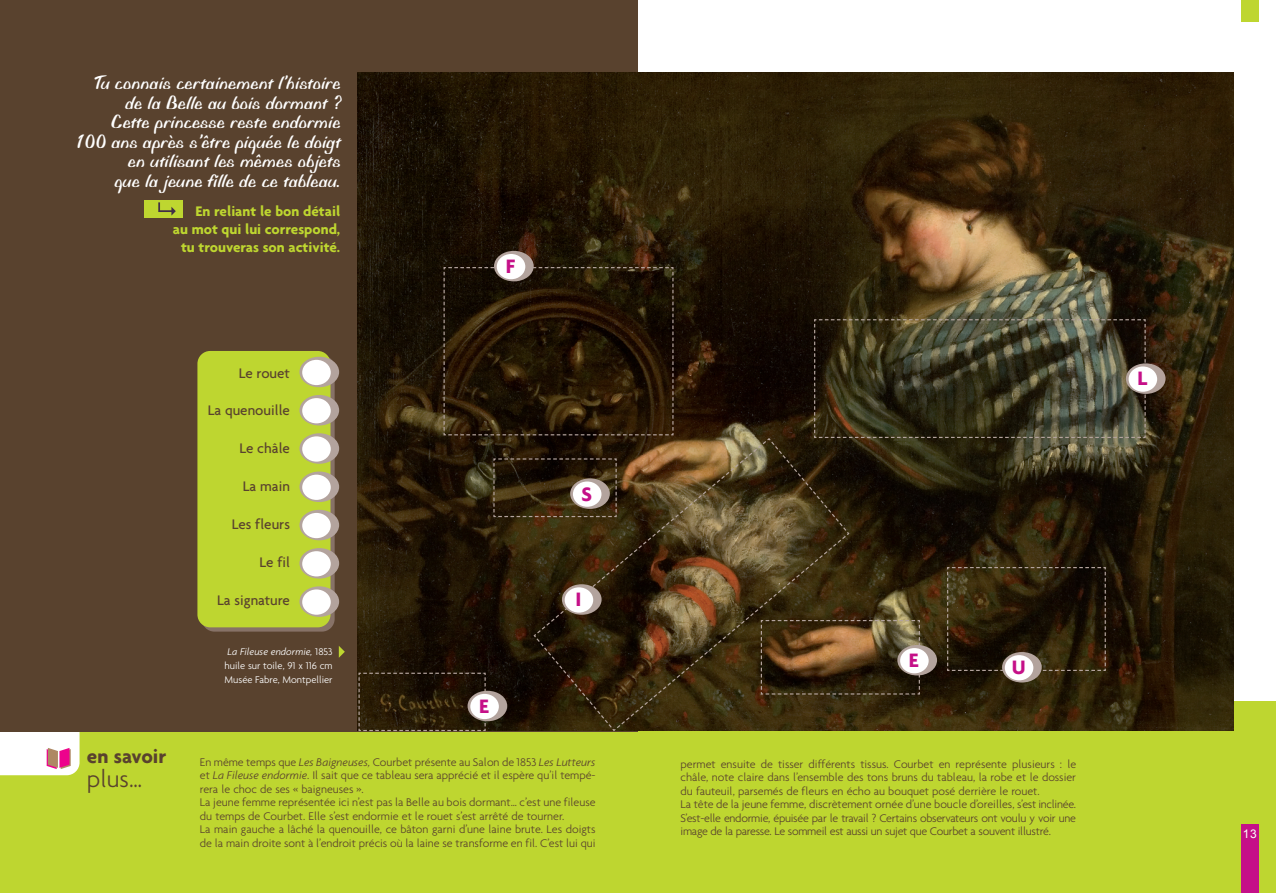
<style>
.page{position:relative;width:1276px;height:893px;background:#fff}
.page>*{position:absolute;margin:0;border:0;box-sizing:border-box;transform-origin:0 0}
.t1{font:300 25.5px "Agenda";color:#59422e}
.t2{font:700 21px "Agenda";color:#59422e}
.t3{font:700 21px "Agenda";color:#c51088}
.t4{font:20.25px/19.5px "Biffo";color:#fff;text-align:right}
.t5{font:700 15px/18px "Agenda";color:#bed630;text-align:right}
.t6{font:500 15px "Agenda";color:#59422e}
.t7{font:300 12px/13.5px "Agenda";color:#59422e}
.t8{font:12px "Arial";color:#fff}
.t9{font:300 10.5px/14.2px "Agenda";color:#fff;text-align:justify}
.s1{font-style:italic}
</style>
<div class="page">
<div style="left:0;top:702px;width:1276px;height:191px;background:#bed630"></div>
<svg style="left:0;top:731px;width:80px;height:44px;background:#f4e4e7"></svg>
<div style="left:0;top:0;width:638px;height:731px;background:#59422e"></div>
<div style="left:1242px;top:825px;width:17px;height:68px;background:#c51088"></div>
<div style="left:1242px;top:0;width:17px;height:21px;background:#bed630"></div>
<img style="left:358px;top:73px;width:875px;height:658px">
<div style="left:145px;top:200px;width:38px;height:17px;background:#bed630"></div>
<svg style="left:158px;top:202px;width:18px;height:14px"></svg>
<svg style="left:202px;top:355px;width:133px;height:277px"></svg>
<div style="left:197px;top:351px;width:133px;height:276px;background:#bed630;border-radius:13px"></div>
<div style="left:299px;top:357px;width:40px;height:30px;background:#b3a39d;border-radius:50%"></div>
<div style="left:302px;top:360px;width:29px;height:25px;background:#fff;border-radius:50%"></div>
<div style="left:299px;top:395px;width:40px;height:30px;background:#b3a39d;border-radius:50%"></div>
<div style="left:302px;top:398px;width:29px;height:25px;background:#fff;border-radius:50%"></div>
<div style="left:299px;top:433px;width:40px;height:31px;background:#b3a39d;border-radius:50%"></div>
<div style="left:302px;top:436px;width:29px;height:26px;background:#fff;border-radius:50%"></div>
<div style="left:299px;top:472px;width:40px;height:30px;background:#b3a39d;border-radius:50%"></div>
<div style="left:302px;top:475px;width:29px;height:25px;background:#fff;border-radius:50%"></div>
<div style="left:299px;top:510px;width:40px;height:30px;background:#b3a39d;border-radius:50%"></div>
<div style="left:302px;top:513px;width:29px;height:25px;background:#fff;border-radius:50%"></div>
<svg style="left:299px;top:548px;width:40px;height:31px"></svg>
<div style="left:302px;top:551px;width:29px;height:25px;background:#fff;border-radius:50%"></div>
<div style="left:299px;top:586px;width:40px;height:31px;background:#b3a39d;border-radius:50%"></div>
<div style="left:302px;top:589px;width:29px;height:26px;background:#fff;border-radius:50%"></div>
<svg style="left:493px;top:458px;width:41px;height:60px;background:#2f220f"></svg>
<svg style="left:443px;top:266px;width:231px;height:170px;background:#251707"></svg>
<svg style="left:358px;top:672px;width:128px;height:60px;background:#2b1e0c"></svg>
<svg style="left:849px;top:619px;width:71px;height:76px;background:#564428"></svg>
<svg style="left:534px;top:438px;width:232px;height:195px;background:#4d3a1d"></svg>
<svg style="left:613px;top:533px;width:236px;height:198px;background:#493518"></svg>
<svg style="left:533px;top:633px;width:84px;height:99px;background:#291c08"></svg>
<svg style="left:766px;top:319px;width:380px;height:217px;background:#342e1b"></svg>
<svg style="left:494px;top:251px;width:40px;height:30px"></svg>
<div style="left:497px;top:254px;width:28px;height:25px;background:#fff;border-radius:50%"></div>
<svg style="left:570px;top:478px;width:40px;height:31px"></svg>
<div style="left:573px;top:481px;width:28px;height:26px;background:#fff;border-radius:50%"></div>
<div style="left:467px;top:691px;width:40px;height:30px;background:#b3a39d;border-radius:50%"></div>
<div style="left:470px;top:694px;width:29px;height:25px;background:#fff;border-radius:50%"></div>
<div style="left:562px;top:584px;width:39px;height:31px;background:#b3a39d;border-radius:50%"></div>
<div style="left:564px;top:587px;width:29px;height:26px;background:#fff;border-radius:50%"></div>
<svg style="left:897px;top:645px;width:40px;height:30px"></svg>
<div style="left:900px;top:648px;width:28px;height:25px;background:#fff;border-radius:50%"></div>
<div style="left:1126px;top:363px;width:39px;height:31px;background:#b3a39d;border-radius:50%"></div>
<div style="left:1128px;top:366px;width:29px;height:26px;background:#fff;border-radius:50%"></div>
<svg style="left:339px;top:646px;width:6px;height:12px"></svg>
<svg style="left:946px;top:566px;width:160px;height:106px;background:#2a1e0a"></svg>
<svg style="left:1002px;top:652px;width:39px;height:30px"></svg>
<div style="left:1005px;top:655px;width:28px;height:25px;background:#fff;border-radius:50%"></div>
<h3 class="t4" style="left:74px;top:76px;width:268px">Tu connais certainement l’histoire de la Belle au bois dormant ?<br>Cette princesse reste endormie<br>100 ans après s’être piquée le doigt en utilisant les mêmes objets<br>que la jeune fille de ce tableau.</h3>
<p class="t5" style="left:173px;top:202px;width:169px">En reliant le bon détail<br>au mot qui lui correspond, tu trouveras son activité.</p>
<p class="t6" style="left:239px;top:364px;width:53px">Le rouet</p>
<p class="t6" style="left:208px;top:401px;width:84px">La quenouille</p>
<p class="t6" style="left:239px;top:439px;width:52px">Le châle</p>
<p class="t6" style="left:243px;top:477px;width:49px">La main</p>
<p class="t6" style="left:232px;top:515px;width:60px">Les fleurs</p>
<p class="t6" style="left:259px;top:553px;width:32px">Le fil</p>
<p class="t6" style="left:217px;top:591px;width:74px">La signature</p>
<p class="t9" style="left:224px;top:644px;width:110px"><span class="s1">La Fileuse endormie,</span> 1853 huile sur toile, 91 x 116 cm Musée Fabre, Montpellier</p>
<h2 class="t3" style="left:506px;top:253px;width:11px">F</h2>
<h2 class="t3" style="left:479px;top:693px;width:11px">E</h2>
<h2 class="t3" style="left:581px;top:481px;width:12px">S</h2>
<h2 class="t3" style="left:575px;top:587px;width:7px">I</h2>
<h2 class="t2" style="left:87px;top:743px;width:81px">en savoir</h2>
<h1 class="t1" style="left:87px;top:763px;width:57px">plus…</h1>
<p class="t7" style="left:200px;top:755px;width:397px">En même temps que <span class="s1">Les Baigneuses,</span> Courbet présente au Salon de 1853 <span class="s1">Les Lutteurs </span>et <span class="s1">La Fileuse endormie</span>. Il sait que ce tableau sera apprécié et il espère qu’il tempé&shy;rera le choc de ses « baigneuses ».<br>La jeune femme représentée ici n’est pas la Belle au bois dormant… c’est une fileuse du temps de Courbet. Elle s’est endormie et le rouet s’est arrêté de tourner.<br>La main gauche a lâché la quenouille, ce bâton garni d’une laine brute. Les doigts de la main droite sont à l’endroit précis où la laine se transforme en fil. C’est lui qui</p>
<h2 class="t3" style="left:1137px;top:366px;width:11px">L</h2>
<h2 class="t3" style="left:909px;top:647px;width:11px">E</h2>
<h2 class="t3" style="left:1011px;top:655px;width:15px">U</h2>
<p class="t7" style="left:680px;top:757px;width:397px">permet ensuite de tisser différents tissus. Courbet en représente plusieurs : le châle, note claire dans l’ensemble des tons bruns du tableau, la robe et le dossier du fauteuil, parsemés de fleurs en écho au bouquet posé derrière le rouet.<br>La tête de la jeune femme, discrètement ornée d’une boucle d’oreilles, s’est inclinée.<br>S’est-elle endormie, épuisée par le travail ? Certains observateurs ont voulu y voir une image de la paresse. Le sommeil est aussi un sujet que Courbet a souvent illustré.</p>
<p class="t8" style="left:1242px;top:827px;width:16px">13</p>
</div>
